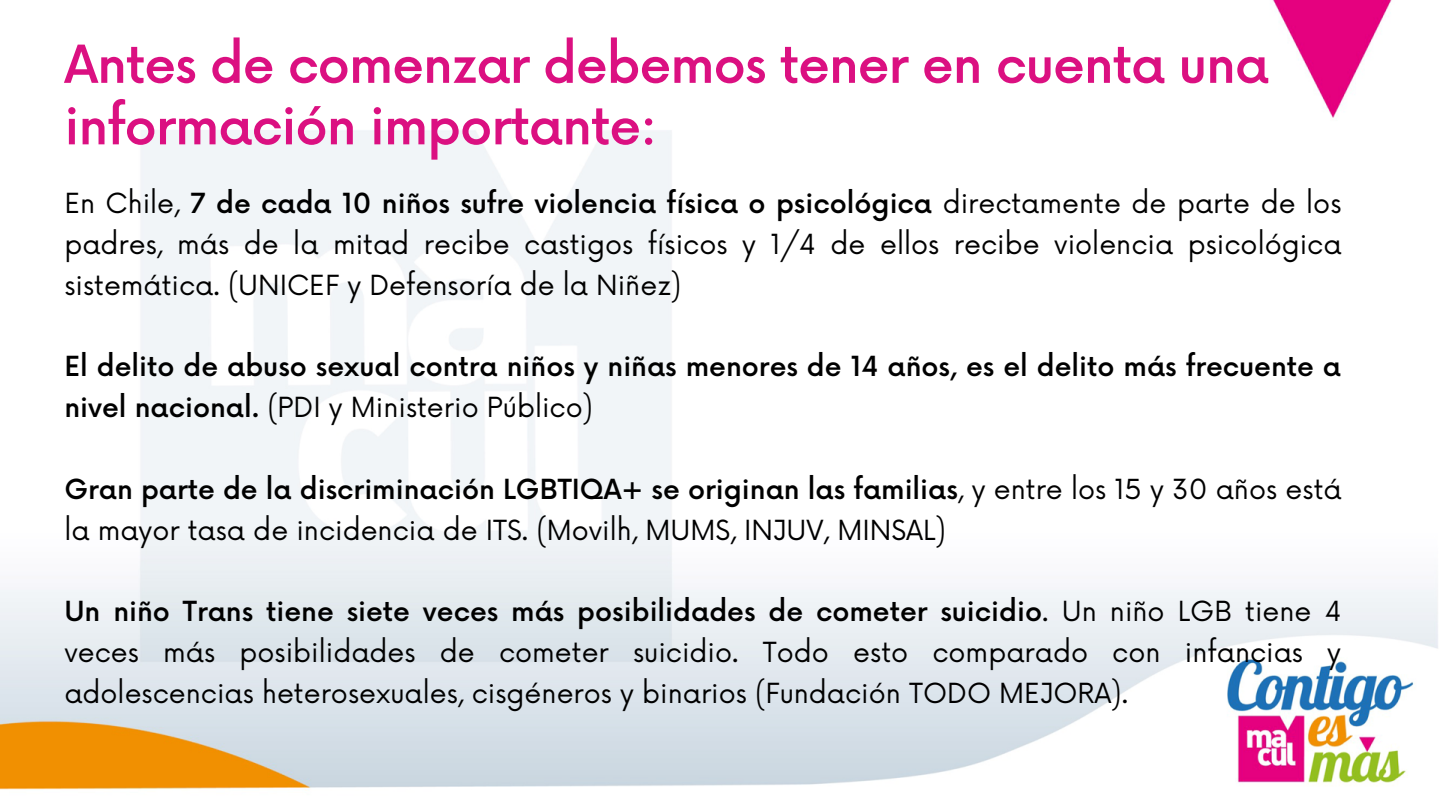
<style>
.page{position:relative;width:1440px;height:810px;background:#fff}
.page>*{position:absolute;margin:0;border:0;box-sizing:border-box;transform-origin:0 0}
.t1{font:500 51px/61.5px "Now";letter-spacing:-.02em;color:#db1081}
.t2{font:27px/40.9px "Now";color:#000;text-align:justify}
.t3{font:500 27px/41.2px "Now";color:#000}
.s1{font-weight:500}
.s2{font-weight:400}
</style>
<div class="page">
<img style="left:0;top:0;width:1438px;height:790px">
<h1 class="t1" style="left:64px;top:37px;width:1206px">Antes de comenzar debemos tener en cuenta una información importante:</h1>
<p class="t2" style="left:64px;top:184px;width:1279px">En Chile, <span class="s1">7 de cada 10 niños sufre violencia física o psicológica</span> directamente de parte de los padres, más de la mitad recibe castigos físicos y 1/4 de ellos recibe violencia psicológica sistemática. (UNICEF y Defensoría de la Niñez)</p>
<p class="t3" style="left:64px;top:347px;width:1278px">El delito de abuso sexual contra niños y niñas menores de 14 años, es el delito más frecuente a nivel nacional. <span class="s2">(PDI y Ministerio Público)</span></p>
<p class="t2" style="left:64px;top:470px;width:1279px;line-height:41.2px"><span class="s1">Gran parte de la discriminación LGBTIQA+ se originan las familias</span>, y entre los 15 y 30 años está la mayor tasa de incidencia de ITS. (Movilh, MUMS, INJUV, MINSAL)</p>
<p class="t2" style="left:64px;top:592px;width:1279px"><span class="s1">Un niño Trans tiene siete veces más posibilidades de cometer suicidio</span>. Un niño LGB tiene 4 veces más posibilidades de cometer suicidio. Todo esto comparado con infancias y adolescencias heterosexuales, cisgéneros y binarios (Fundación TODO MEJORA).</p>
</div>
